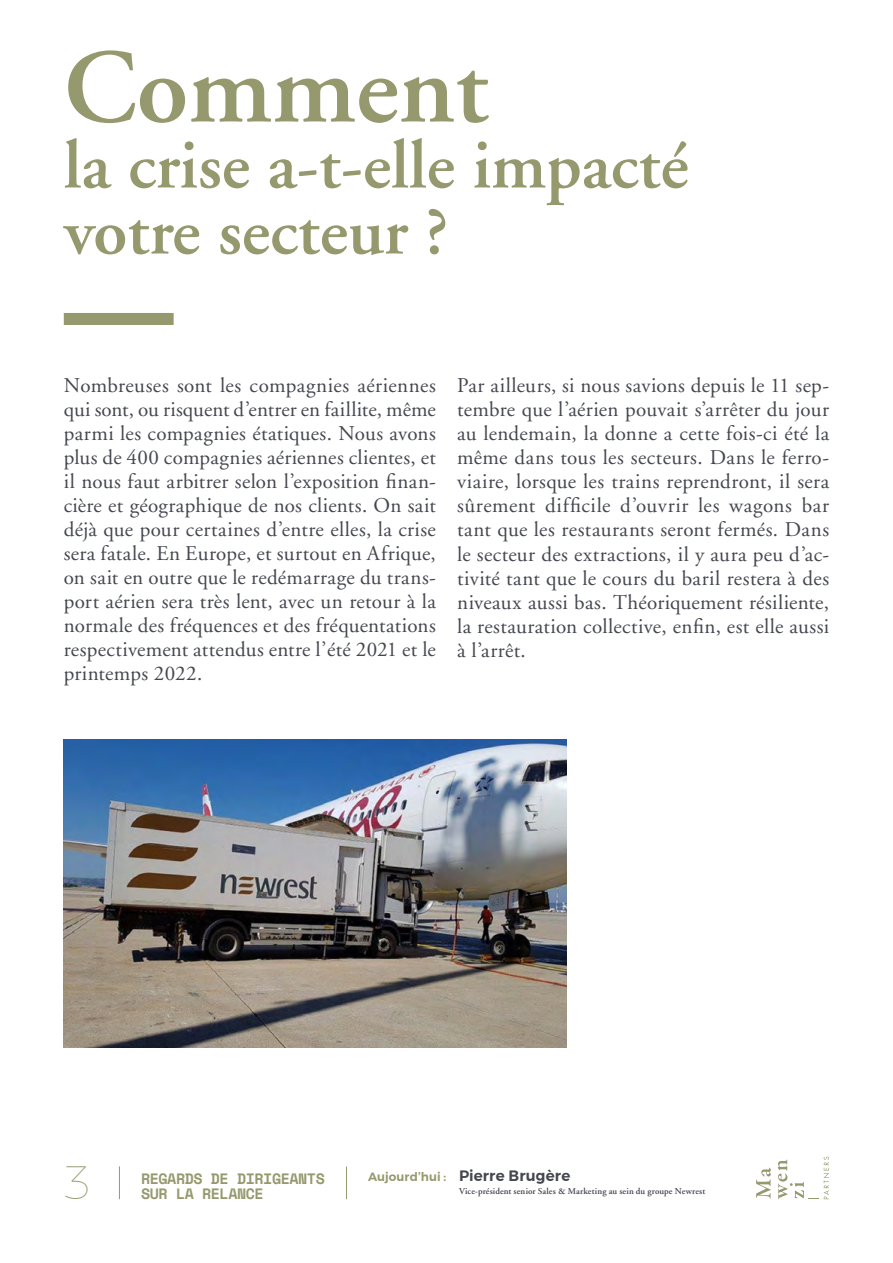
<style>
.page{position:relative;width:893px;height:1263px;background:#fff}
.page>*{position:absolute;margin:0;border:0;box-sizing:border-box;transform-origin:0 0}
.t1{font:600 105px "Adobe Garamond";color:#96996e}
.t2{font:600 69px/66px "Adobe Garamond";color:#96996e}
.t3{font:100 46.5px "Montserrat";color:#96996e}
.t4{font:21px/24px "Adobe Garamond";letter-spacing:.01em;color:#45474f;text-align:justify}
.t5{font:700 15px/15px "Space Mono";letter-spacing:-.03em;color:#96996e}
.t6{font:600 15px "Montserrat";letter-spacing:.01em;color:#45474f}
.t7{font:600 12px "Montserrat";letter-spacing:.005em;color:#96996e}
.t8{font:600 9px "Adobe Garamond";letter-spacing:.01em;color:#45474f}
</style>
<div class="page">
<svg style="left:756px;top:1168px;width:15px;height:30px"></svg>
<svg style="left:778px;top:1157px;width:51px;height:42px"></svg>
<hr style="left:346px;top:1166px;width:1px;height:33px;background:#96996e">
<hr style="left:119px;top:1166px;width:1px;height:33px;background:#96996e">
<div style="left:64px;top:313px;width:110px;height:12px;background:#96996e"></div>
<img style="left:64px;top:740px;width:503px;height:307px">
<h1 class="t1" style="left:64px;top:30px;width:426px">Comment</h1>
<h2 class="t2" style="left:64px;top:134px;width:626px">la crise a-t-elle impacté votre secteur ?</h2>
<p class="t4" style="left:64px;top:374px;width:374px">Nombreuses sont les compagnies aériennes qui sont, ou risquent d’entrer en faillite, même parmi les compagnies étatiques. Nous avons plus de 400 compagnies aériennes clientes, et il nous faut arbitrer selon l’exposition finan&shy;cière et géographique de nos clients. On sait déjà que pour certaines d’entre elles, la crise sera fatale. En Europe, et surtout en Afrique, on sait en outre que le redémarrage du trans&shy;port aérien sera très lent, avec un retour à la normale des fréquences et des fréquentations respectivement attendus entre l’été 2021 et le printemps 2022.</p>
<p class="t4" style="left:457px;top:374px;width:374px">Par ailleurs, si nous savions depuis le 11 sep&shy;tembre que l’aérien pouvait s’arrêter du jour au lendemain, la donne a cette fois-ci été la même dans tous les secteurs. Dans le ferro&shy;viaire, lorsque les trains reprendront, il sera sûrement difficile d’ouvrir les wagons bar tant que les restaurants seront fermés. Dans le secteur des extractions, il y aura peu d’ac&shy;tivité tant que le cours du baril restera à des niveaux aussi bas. Théoriquement résiliente, la restauration collective, enfin, est elle aussi à l’arrêt.</p>
<h3 class="t3" style="left:64px;top:1149px;width:28px">3</h3>
<p class="t5" style="left:141px;top:1171px;width:185px">REGARDS DE DIRIGEANTS<br>SUR LA RELANCE</p>
<p class="t6" style="left:459px;top:1164px;width:113px">Pierre Brugère</p>
<p class="t7" style="left:368px;top:1167px;width:80px">Aujourd’hui :</p>
<p class="t8" style="left:459px;top:1187px;width:248px">Vice-président senior Sales &amp; Marketing au sein du groupe Newrest</p>
</div>
